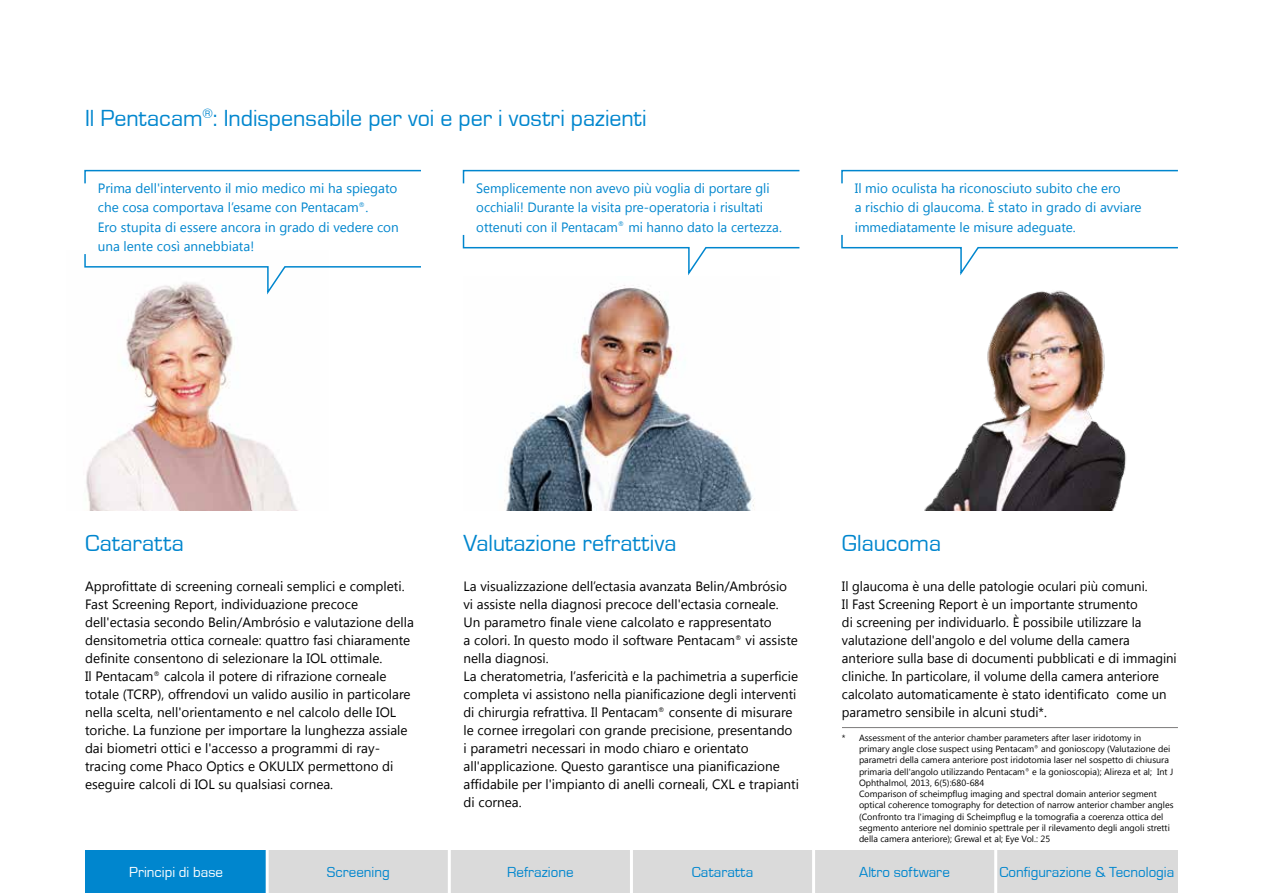
<style>
.page{position:relative;width:1263px;height:893px;background:#fff}
.page>*{position:absolute;margin:0;border:0;box-sizing:border-box;transform-origin:0 0}
.t1{font:24px "Eurostile";color:#0086ce}
.t2{font:15px "Eurostile";color:#0086ce}
.t3{font:15px "Eurostile";color:#fff}
.t4{font:13.5px/18px "Segoe UI";color:#000}
.t5{font:13.5px/19.5px "Segoe UI";color:#0086ce}
.t6{font:9px/11.2px "Segoe UI";color:#000}
</style>
<div class="page">
<img style="left:86px;top:297px;width:211px;height:213px">
<hr style="left:842px;top:727px;width:336px;height:1px;background:#7c7b7b">
<img style="left:924px;top:290px;width:203px;height:220px">
<svg style="left:84px;top:254px;width:337px;height:43px"></svg>
<svg style="left:84px;top:169px;width:337px;height:15px"></svg>
<svg style="left:462px;top:234px;width:338px;height:42px"></svg>
<svg style="left:462px;top:169px;width:338px;height:15px"></svg>
<svg style="left:841px;top:234px;width:337px;height:42px"></svg>
<svg style="left:841px;top:169px;width:337px;height:15px"></svg>
<img style="left:504px;top:285px;width:251px;height:225px">
<div style="left:85px;top:850px;width:1093px;height:43px;background:#dadada"></div>
<div style="left:85px;top:850px;width:182px;height:43px;background:#0086ce"></div>
<hr style="left:266px;top:848px;width:3px;height:45px;background:#fff">
<hr style="left:448px;top:848px;width:3px;height:45px;background:#fff">
<hr style="left:630px;top:848px;width:3px;height:45px;background:#fff">
<hr style="left:812px;top:848px;width:3px;height:45px;background:#fff">
<hr style="left:994px;top:848px;width:3px;height:45px;background:#fff">
<h1 class="t1" style="left:85px;top:101px;width:563px">Il Pentacam<sup>®</sup>: Indispensabile per voi e per i vostri pazienti</h1>
<p class="t5" style="left:98px;top:178px;width:303px">Prima dell'intervento il mio medico mi ha spiegato che cosa comportava l’esame con Pentacam<sup>®</sup>.<br>Ero stupita di essere ancora in grado di vedere con una lente così annebbiata!</p>
<p class="t5" style="left:476px;top:178px;width:307px">Semplicemente non avevo più voglia di portare gli occhiali! Durante la visita pre-operatoria i risultati ottenuti con il Pentacam<sup>®</sup> mi hanno dato la certezza.</p>
<p class="t5" style="left:855px;top:178px;width:288px">Il mio oculista ha riconosciuto subito che ero<br>a rischio di glaucoma. È stato in grado di avviare immediatamente le misure adeguate.</p>
<h1 class="t1" style="left:85px;top:527px;width:100px">Cataratta</h1>
<p class="t4" style="left:85px;top:577px;width:330px">Approfittate di screening corneali semplici e completi.<br>Fast Screening Report, individuazione precoce dell'ectasia secondo Belin/Ambrósio e valutazione della densitometria ottica corneale: quattro fasi chiaramente definite consentono di selezionare la IOL ottimale.<br>Il Pentacam<sup>®</sup> calcola il potere di rifrazione corneale totale (TCRP), offrendovi un valido ausilio in particolare nella scelta, nell'orientamento e nel calcolo delle IOL toriche. La funzione per importare la lunghezza assiale dai biometri ottici e l'accesso a programmi di ray&shy;tracing come Phaco Optics e OKULIX permettono di eseguire calcoli di IOL su qualsiasi cornea.</p>
<h1 class="t1" style="left:463px;top:527px;width:214px">Valutazione refrattiva</h1>
<p class="t4" style="left:463px;top:577px;width:337px">La visualizzazione dell’ectasia avanzata Belin/Ambrósio vi assiste nella diagnosi precoce dell'ectasia corneale.<br>Un parametro finale viene calcolato e rappresentato<br>a colori. In questo modo il software Pentacam<sup>®</sup> vi assiste nella diagnosi.<br>La cheratometria, l’asfericità e la pachimetria a superficie completa vi assistono nella pianificazione degli interventi di chirurgia refrattiva. Il Pentacam<sup>®</sup> consente di misurare le cornee irregolari con grande precisione, presentando i parametri necessari in modo chiaro e orientato all'applicazione. Questo garantisce una pianificazione affidabile per l'impianto di anelli corneali, CXL e trapianti di cornea.</p>
<h1 class="t1" style="left:842px;top:527px;width:101px">Glaucoma</h1>
<p class="t4" style="left:842px;top:577px;width:336px">Il glaucoma è una delle patologie oculari più comuni.<br>Il Fast Screening Report è un importante strumento<br>di screening per individuarlo. È possibile utilizzare la valutazione dell'angolo e del volume della camera anteriore sulla base di documenti pubblicati e di immagini cliniche. In particolare, il volume della camera anteriore calcolato automaticamente è stato identificato come un parametro sensibile in alcuni studi*.</p>
<p class="t6" style="left:859px;top:732px;width:316px;text-indent:-17px">* Assessment of the anterior chamber parameters after laser iridotomy in primary angle close suspect using Pentacam<sup>®</sup> and gonioscopy (Valutazione dei parametri della camera anteriore post iridotomia laser nel sospetto di chiusura primaria dell'angolo utilizzando Pentacam<sup>®</sup> e la gonioscopia); Alireza et al; Int J Ophthalmol, 2013, 6(5):680-684<br>Comparison of scheimpflug imaging and spectral domain anterior segment optical coherence tomography for detection of narrow anterior chamber angles (Confronto tra l'imaging di Scheimpflug e la tomografia a coerenza ottica del segmento anteriore nel dominio spettrale per il rilevamento degli angoli stretti della camera anteriore); Grewal et al; Eye Vol.: 25</p>
<p class="t3" style="left:129px;top:862px;width:95px">Principi di base</p>
<p class="t2" style="left:327px;top:862px;width:64px">Screening</p>
<p class="t2" style="left:507px;top:862px;width:68px">Refrazione</p>
<p class="t2" style="left:692px;top:862px;width:63px">Cataratta</p>
<p class="t2" style="left:859px;top:862px;width:92px">Altro software</p>
<p class="t2" style="left:999px;top:862px;width:176px">Configurazione &amp; Tecnologia</p>
</div>
